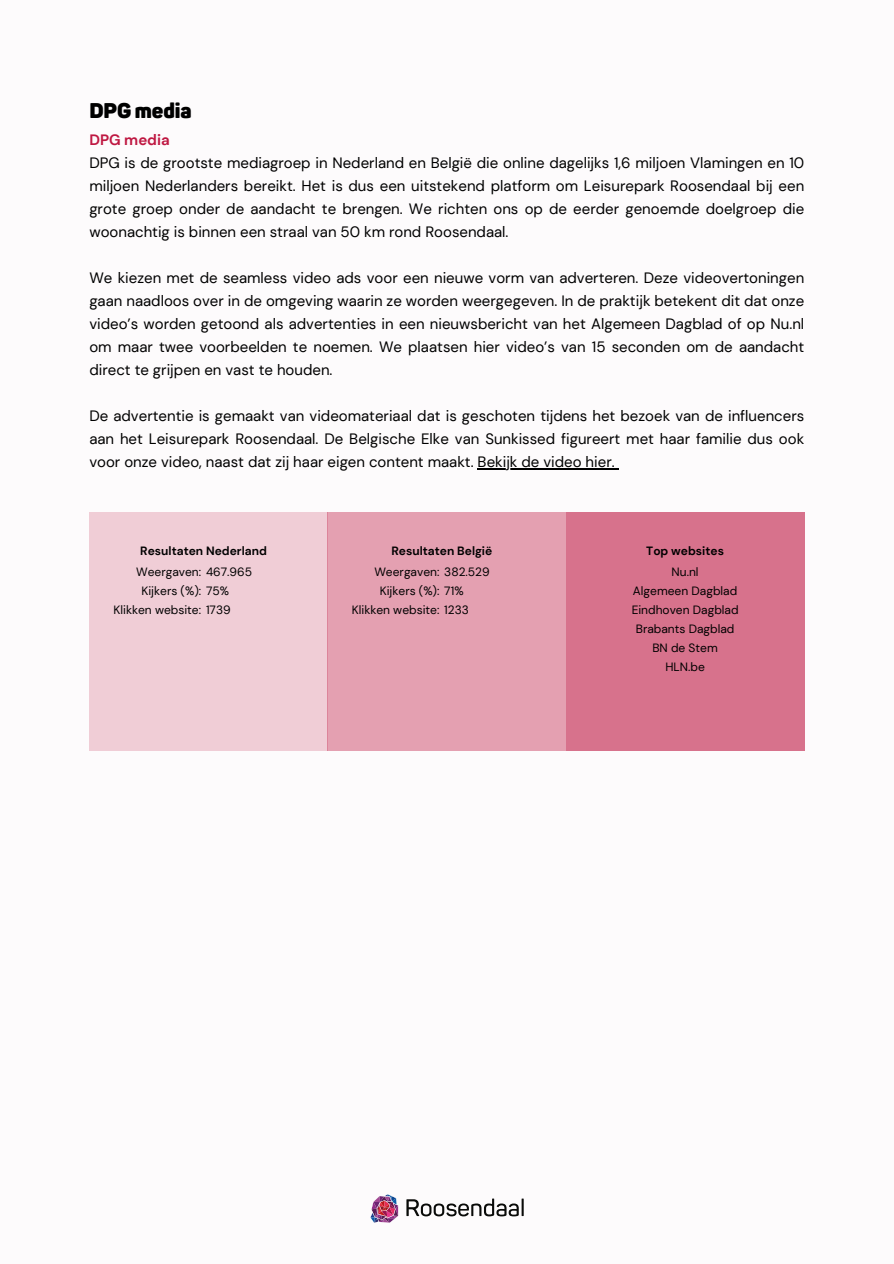
<style>
.page{position:relative;width:894px;height:1264px;background:#fff}
.page>*{position:absolute;margin:0;border:0;box-sizing:border-box;transform-origin:0 0}
.t1{font:900 21px "Panton";letter-spacing:-.005em;color:#000}
.t2{font:15px/23px "DM Sans";color:#000;text-align:justify}
.t3{font:12px "DM Sans";color:#000}
.t4{font:700 12px "DM Sans";color:#000}
.s1{font-weight:700;color:#bf1842}
</style>
<div class="page">
<div style="left:0;top:0;width:893px;height:1263px;background:#fdfbfc"></div>
<div style="left:327px;top:512px;width:239px;height:238px;background:#e4a0b1"></div>
<div style="left:566px;top:512px;width:238px;height:238px;background:#d7728c"></div>
<div style="left:89px;top:512px;width:238px;height:238px;background:#f0cdd6"></div>
<hr style="left:477px;top:468px;width:137px;height:1px;background:#000">
<svg style="left:370px;top:1194px;width:28px;height:29px"></svg>
<svg style="left:406px;top:1198px;width:117px;height:18px"></svg>
<h3 class="t1" style="left:89px;top:98px;width:104px">DPG media</h3>
<h1 class="t2" style="left:89px;top:129px;width:716px;text-align:left"><span class="s1">DPG media<br></span>DPG is de grootste mediagroep in Nederland en België die online dagelijks 1,6 miljoen Vlamingen en 10 miljoen Nederlanders bereikt. Het is dus een uitstekend platform om Leisurepark Roosendaal bij een grote groep onder de aandacht te brengen. We richten ons op de eerder genoemde doelgroep die woonachtig is binnen een straal van 50 km rond Roosendaal.</h1>
<h2 class="t2" style="left:89px;top:267px;width:716px">We kiezen met de seamless video ads voor een nieuwe vorm van adverteren. Deze videovertoningen gaan naadloos over in de omgeving waarin ze worden weergegeven. In de praktijk betekent dit dat onze video’s worden getoond als advertenties in een nieuwsbericht van het Algemeen Dagblad of op Nu.nl om maar twee voorbeelden te noemen. We plaatsen hier video’s van 15 seconden om de aandacht direct te grijpen en vast te houden.</h2>
<h2 class="t2" style="left:89px;top:405px;width:716px">De advertentie is gemaakt van videomateriaal dat is geschoten tijdens het bezoek van de influencers aan het Leisurepark Roosendaal. De Belgische Elke van Sunkissed figureert met haar familie dus ook voor onze video, naast dat zij haar eigen content maakt. Bekijk de video hier.</h2>
<p class="t4" style="left:140px;top:543px;width:128px">Resultaten Nederland</p>
<p class="t4" style="left:391px;top:543px;width:102px">Resultaten België</p>
<p class="t4" style="left:646px;top:543px;width:79px">Top websites</p>
<p class="t3" style="left:136px;top:564px;width:117px">Weergaven: 467.965</p>
<p class="t3" style="left:141px;top:583px;width:89px">Kijkers (%): 75%</p>
<p class="t3" style="left:113px;top:602px;width:119px">Klikken website: 1739</p>
<p class="t3" style="left:374px;top:564px;width:117px">Weergaven: 382.529</p>
<p class="t3" style="left:379px;top:583px;width:85px">Kijkers (%): 71%</p>
<p class="t3" style="left:352px;top:602px;width:119px">Klikken website: 1233</p>
<p class="t3" style="left:671px;top:564px;width:29px">Nu.nl</p>
<p class="t3" style="left:632px;top:583px;width:106px">Algemeen Dagblad</p>
<p class="t3" style="left:631px;top:602px;width:108px">Eindhoven Dagblad</p>
<h3 class="t3" style="left:635px;top:621px;width:100px">Brabants Dagblad</h3>
<p class="t3" style="left:652px;top:640px;width:67px">BN de Stem</p>
<p class="t3" style="left:665px;top:659px;width:41px">HLN.be</p>
</div>
